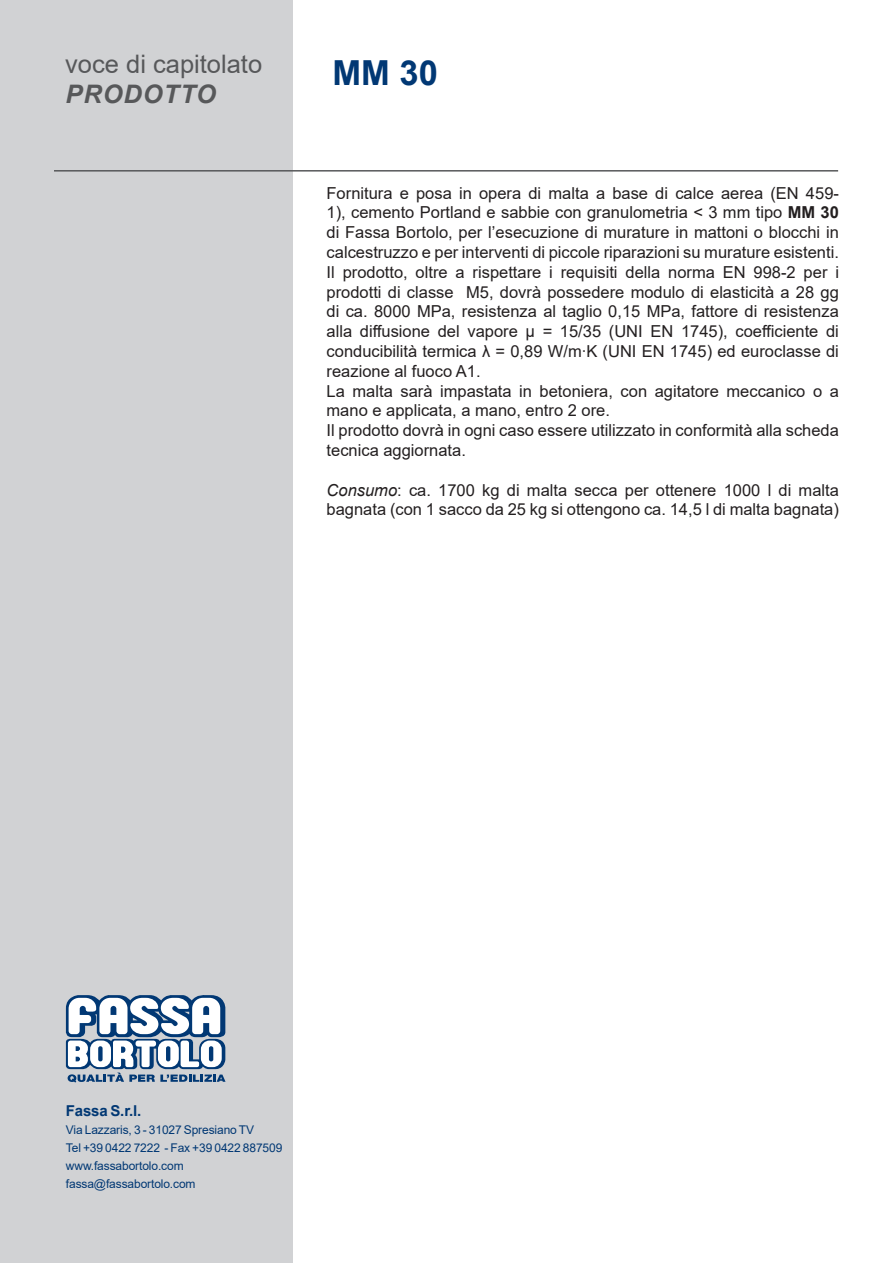
<style>
.page{position:relative;width:893px;height:1263px;background:#fff}
.page>*{position:absolute;margin:0;border:0;box-sizing:border-box;transform-origin:0 0}
.t1{font:700 34.5px "Arial";color:#013874}
.t2{font:25.5px "Arial";color:#57585a}
.t3{font:italic 700 25.5px "Arial";letter-spacing:.035em;color:#57585a}
.t4{font:16.5px/19.8px "Arial";color:#231f20}
.t5{font:700 15px "Arial";letter-spacing:-.01em;color:#013874}
.t6{font:12px/18px "Arial";letter-spacing:-.01em;color:#013874}
.s1{font-weight:700}
.s2{font-style:italic}
</style>
<div class="page">
<div style="left:0;top:0;width:293px;height:1263px;background:#d1d2d4"></div>
<svg style="left:66px;top:995px;width:160px;height:87px;background:#9eb1c6"></svg>
<hr style="left:54px;top:170px;width:784px;height:2px;background:#57585a">
<h2 class="t2" style="left:65px;top:46px;width:199px">voce di capitolato</h2>
<h2 class="t3" style="left:66px;top:77px;width:152px">PRODOTTO</h2>
<p class="t1" style="left:333px;top:49px;width:107px">MM 30</p>
<p class="t4" style="left:327px;top:183px;width:514px;text-align:justify">Fornitura e posa in opera di malta a base di calce aerea (EN 459- 1), cemento Portland e sabbie con granulometria &lt; 3 mm tipo <span class="s1">MM 30 </span>di Fassa Bortolo, per l’esecuzione di murature in mattoni o blocchi in calcestruzzo e per interventi di piccole riparazioni su murature esistenti.</p>
<p class="t4" style="left:327px;top:262px;width:514px;text-align:justify">Il prodotto, oltre a rispettare i requisiti della norma EN 998-2 per i prodotti di classe M5, dovrà possedere modulo di elasticità a 28 gg di ca. 8000 MPa, resistenza al taglio 0,15 MPa, fattore di resistenza alla diffusione del vapore µ = 15/35 (UNI EN 1745), coefficiente di conducibilità termica λ = 0,89 W/m∙K (UNI EN 1745) ed euroclasse di reazione al fuoco A1.</p>
<p class="t4" style="left:327px;top:381px;width:514px">La malta sarà impastata in betoniera, con agitatore meccanico o a mano e applicata, a mano, entro 2 ore.</p>
<p class="t4" style="left:327px;top:420px;width:514px">Il prodotto dovrà in ogni caso essere utilizzato in conformità alla scheda tecnica aggiornata.</p>
<p class="t4" style="left:327px;top:480px;width:514px"><span class="s2">Consumo</span>: ca. 1700 kg di malta secca per ottenere 1000 l di malta bagnata (con 1 sacco da 25 kg si ottengono ca. 14,5 l di malta bagnata)</p>
<p class="t5" style="left:66px;top:1100px;width:77px">Fassa S.r.l.</p>
<p class="t6" style="left:66px;top:1121px;width:218px">Via Lazzaris, 3 - 31027 Spresiano TV<br>Tel +39 0422 7222 - Fax +39 0422 887509 www.fassabortolo.com fassa@fassabortolo.com</p>
</div>
